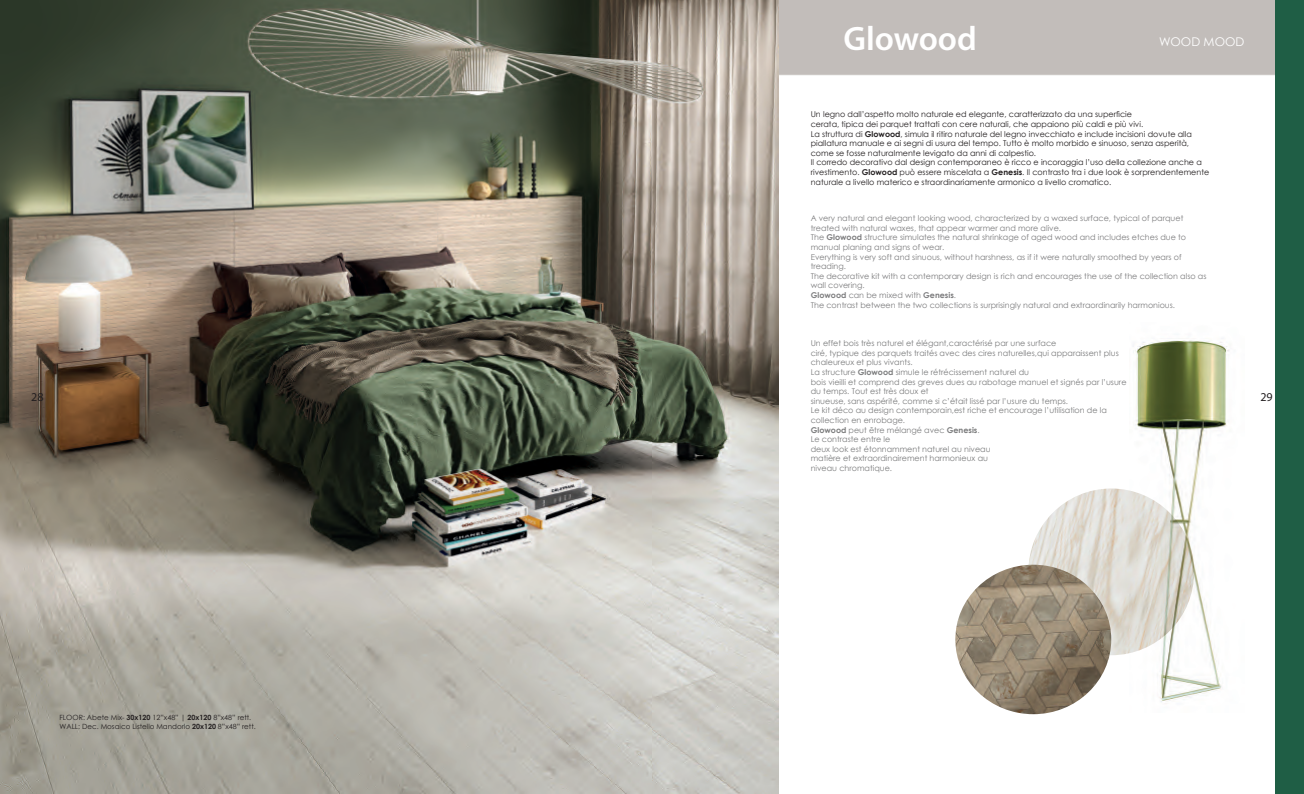
<style>
.page{position:relative;width:1304px;height:794px;background:#fff}
.page>*{position:absolute;margin:0;border:0;box-sizing:border-box;transform-origin:0 0}
.t1{font:600 34px "Myriad Pro";color:#fff}
.t2{font:12px "Century Gothic";color:#fff}
.t3{font:12px "Myriad Pro";color:#231f20}
.t4{font:8px/9.6px "Century Gothic";color:#231f20}
.t5{font:8px/9.6px "Century Gothic";color:#4e4f50}
.t6{font:8px/9.6px "Century Gothic";color:#505052}
.t7{font:7.1px/9.2px "Century Gothic";color:#231f20}
.s1{font-weight:700}
</style>
<div class="page">
<img style="left:0;top:0;width:778px;height:794px">
<img style="left:1028px;top:488px;width:101px;height:167px">
<svg style="left:652px;top:0;width:624px;height:76px;background:#c0bab5"></svg>
<img style="left:1129px;top:340px;width:101px;height:364px">
<div style="left:1276px;top:0;width:28px;height:794px;background:#1f5e45"></div>
<img style="left:955px;top:565px;width:156px;height:149px">
<h2 class="t3" style="left:31px;top:390px;width:14px">28</h2>
<p class="t7" style="left:60px;top:712px;width:198px">FLOOR: Abete Mix- <span class="s1">30x120</span> 12”x48” | <span class="s1">20x120</span> 8”x48” rett.<br>WALL: Dec. Mosaico Listello Mandorlo <span class="s1">20x120</span> 8”x48” rett.</p>
<h1 class="t1" style="left:843px;top:17px;width:135px">Glowood</h1>
<h2 class="t2" style="left:1159px;top:34px;width:87px">WOOD MOOD</h2>
<p class="t4" style="left:811px;top:110px;width:400px">Un legno dall’aspetto molto naturale ed elegante, caratterizzato da una superficie<br>cerata, tipica dei parquet trattati con cere naturali, che appaiono più caldi e più vivi.<br>La struttura di <span class="s1">Glowood</span>, simula il ritiro naturale del legno invecchiato e include incisioni dovute alla piallatura manuale e ai segni di usura del tempo. Tutto è molto morbido e sinuoso, senza asperità, come se fosse naturalmente levigato da anni di calpestio.<br>Il corredo decorativo dal design contemporaneo è ricco e incoraggia l’uso della collezione anche a rivestimento. <span class="s1">Glowood</span> può essere miscelata a <span class="s1">Genesis</span>. Il contrasto tra i due look è sorprendentemente naturale a livello materico e straordinariamente armonico a livello cromatico.</p>
<p class="t6" style="left:811px;top:213px;width:397px">A very natural and elegant looking wood, characterized by a waxed surface, typical of parquet treated with natural waxes, that appear warmer and more alive.<br>The <span class="s1">Glowood</span> structure simulates the natural shrinkage of aged wood and includes etches due to manual planing and signs of wear.<br>Everything is very soft and sinuous, without harshness, as if it were naturally smoothed by years of treading.<br>The decorative kit with a contemporary design is rich and encourages the use of the collection also as wall covering.<br><span class="s1">Glowood</span> can be mixed with <span class="s1">Genesis</span>.<br>The contrast between the two collections is surprisingly natural and extraordinarily harmonious.</p>
<p class="t5" style="left:811px;top:338px;width:317px">Un effet bois très naturel et élégant,caractérisé par une surface<br>ciré, typique des parquets traités avec des cires naturelles,qui apparaissent plus chaleureux et plus vivants.<br>La structure <span class="s1">Glowood</span> simule le rétrécissement naturel du<br>bois vieilli et comprend des greves dues au rabotage manuel et signés par l’usure du temps. Tout est très doux et<br>sinueuse, sans aspérité, comme si c’était lissé par l’usure du temps.<br>Le kit déco au design contemporain,est riche et encourage l’utilisation de la collection en enrobage.<br><span class="s1">Glowood</span> peut être mélangé avec <span class="s1">Genesis</span>.<br>Le contraste entre le<br>deux look est étonnamment naturel au niveau<br>matière et extraordinairement harmonieux au<br>niveau chromatique.</p>
<h2 class="t3" style="left:1260px;top:390px;width:14px">29</h2>
</div>
